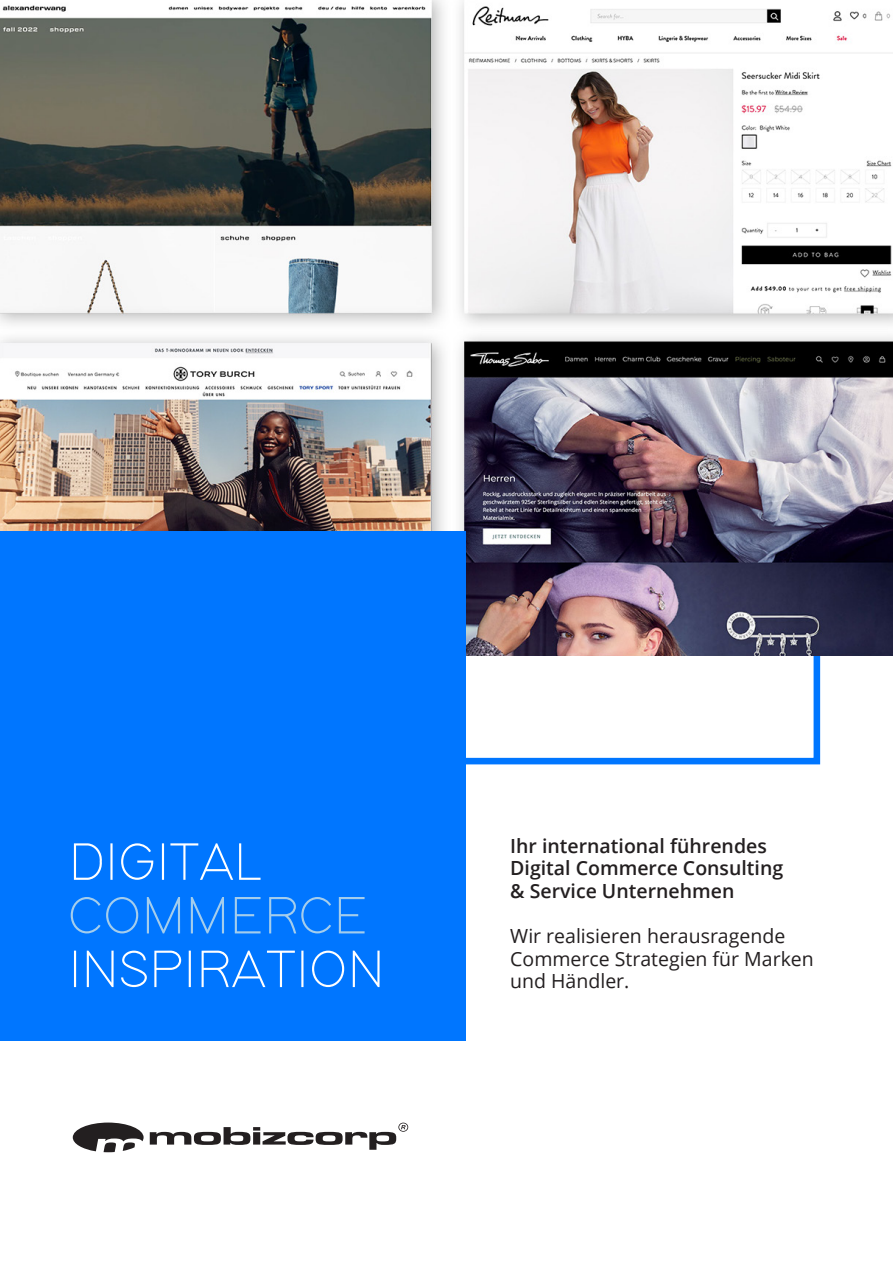
<style>
.page{position:relative;width:893px;height:1263px;background:#fff}
.page>*{position:absolute;margin:0;border:0;box-sizing:border-box;transform-origin:0 0}
.t1{font:300 53.55px "Modern Sans";color:#fff}
.t2{font:300 53.55px "Modern Sans";color:#a4cdec}
.t3{font:600 19.5px/22.5px "Open Sans";color:#231f20}
.t4{font:19.5px/22.5px "Open Sans";color:#231f20}
</style>
<div class="page">
<svg style="left:73px;top:1122px;width:71px;height:30px"></svg>
<svg style="left:150px;top:1122px;width:258px;height:28px"></svg>
<img style="left:0;top:0;width:893px;height:655px">
<div style="left:0;top:531px;width:465px;height:510px;background:#0076ff"></div>
<h1 class="t1" style="left:69px;top:820px;width:195px">DIGITAL</h1>
<h1 class="t2" style="left:69px;top:874px;width:301px">COMMERCE</h1>
<h1 class="t1" style="left:69px;top:928px;width:318px">INSPIRATION</h1>
<p class="t3" style="left:510px;top:834px;width:274px">Ihr international führendes<br>Digital Commerce Consulting &amp; Service Unternehmen</p>
<p class="t4" style="left:510px;top:924px;width:305px">Wir realisieren herausragende<br>Commerce Strategien für Marken und Händler.</p>
</div>
